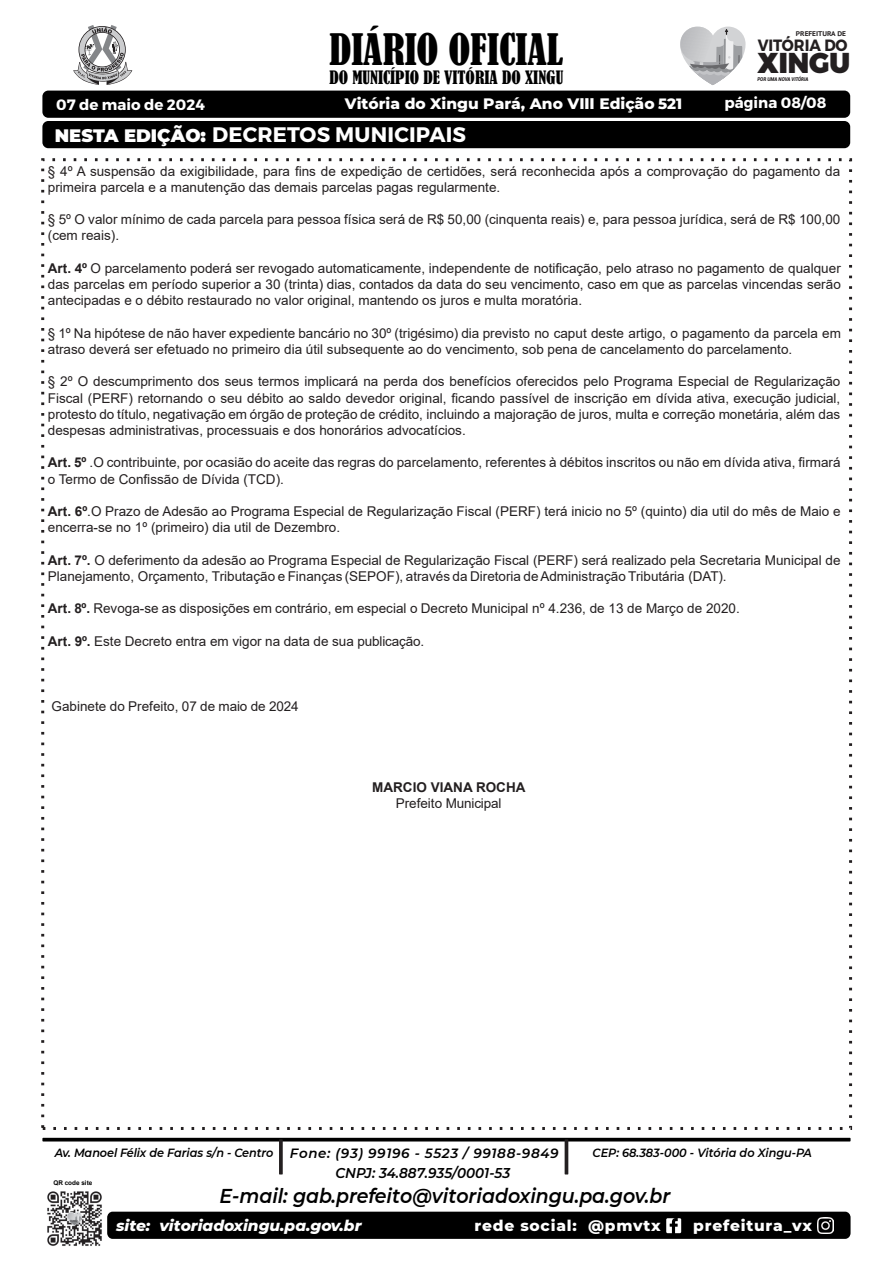
<style>
.page{position:relative;width:893px;height:1263px;background:#fff}
.page>*{position:absolute;margin:0;border:0;box-sizing:border-box;transform-origin:0 0}
.t1{font:condensed 40.65px "Bernard";color:#000}
.t2{font:900 28.65px "Montserrat";color:#231f20;scale:.95 1}
.t3{font:700 21px "Montserrat";letter-spacing:.01em;color:#fff}
.t4{font:italic 600 20.1px "Montserrat";color:#000;scale:.95 1}
.t5{font:900 18px "Montserrat";color:#fff}
.t6{font:condensed 17.25px "Bernard";color:#000}
.t7{font:700 16.35px "Montserrat";color:#231f20;scale:.91 1}
.t8{font:800 15.45px "Montserrat";color:#fff}
.t9{font:800 15.45px "Montserrat";letter-spacing:.05em;color:#fff}
.t10{font:italic 800 15.45px "Montserrat";color:#fff}
.t11{font:700 15px "Montserrat";color:#fff}
.t12{font:italic 600 14.25px "Montserrat";color:#000;scale:.95 1}
.t13{font:13.5px/16.2px "Arial";color:#231f20}
.t14{font:700 13.5px "Arial";color:#231f20}
.t15{font:italic 600 11.85px "Montserrat";color:#000;scale:.95 1}
.t16{font:700 6.75px "PT Sans";color:#231f20;scale:1.09 1}
.t17{font:700 6.45px "Arial";color:#000}
.t18{font:italic 900 5.25px "Roboto";color:#231f20;scale:.87 1}
.s1{font-size:15px}
.s2{font-weight:700}
.s3{font-size:13.35px}
</style>
<div class="page">
<div style="left:107px;top:1212px;width:743px;height:27px;background:#000;border-radius:6px"></div>
<hr style="left:42px;top:1138px;width:808px;height:3px;background:#000">
<svg style="left:680px;top:27px;width:65px;height:58px"></svg>
<img style="left:47px;top:1191px;width:55px;height:55px">
<div style="left:42px;top:121px;width:808px;height:27px;background:#000;border-radius:6px"></div>
<div style="left:42px;top:91px;width:808px;height:27px;background:#000;border-radius:6px"></div>
<svg style="left:73px;top:25px;width:59px;height:60px"></svg>
<svg style="left:279px;top:1139px;width:4px;height:35px"></svg>
<hr style="left:565px;top:1139px;width:3px;height:35px;background:#231f20">
<img style="left:818px;top:1218px;width:16px;height:15px">
<svg style="left:666px;top:1218px;width:15px;height:15px"></svg>
<h1 class="t1" style="left:329px;top:26px;width:236px">DIÁRIO OFICIAL</h1>
<p class="t6" style="left:330px;top:67px;width:235px">DO MUNICÍPIO DE VITÓRIA DO XINGU</p>
<p class="t16" style="left:796px;top:29px;width:47px">PREFEITURA DE</p>
<p class="t7" style="left:758px;top:35px;width:100px">VITÓRIA DO</p>
<p class="t18" style="left:757px;top:75px;width:60px">POR UMA NOVA VITÓRIA</p>
<h2 class="t2" style="left:758px;top:45px;width:99px">XINGU</h2>
<p class="t11" style="left:56px;top:95px;width:150px">07 de maio de 2024</p>
<p class="t11" style="left:725px;top:93px;width:103px">página 08/08</p>
<p class="t8" style="left:345px;top:93px;width:339px">Vitória do Xingu Pará, Ano VIII Edição <span class="s1">521</span></p>
<h3 class="t3" style="left:212px;top:122px;width:256px">DECRETOS MUNICIPAIS</h3>
<h3 class="t5" style="left:55px;top:122px;width:153px">NESTA EDIÇÃO:</h3>
<p class="t13" style="left:48px;top:163px;width:794px">§ 4º A suspensão da exigibilidade, para fins de expedição de certidões, será reconhecida após a comprovação do pagamento da primeira parcela e a manutenção das demais parcelas pagas regularmente.</p>
<p class="t13" style="left:48px;top:211px;width:794px">§ 5º O valor mínimo de cada parcela para pessoa física será de R$ 50,00 (cinquenta reais) e, para pessoa jurídica, será de R$ 100,00 (cem reais).</p>
<p class="t13" style="left:48px;top:260px;width:794px;text-align:justify"><span class="s2">Art. 4º</span> O parcelamento poderá ser revogado automaticamente, independente de notificação, pelo atraso no pagamento de qualquer das parcelas em período superior a 30 (trinta) dias, contados da data do seu vencimento, caso em que as parcelas vincendas serão antecipadas e o débito restaurado no valor original, mantendo os juros e multa moratória.</p>
<p class="t13" style="left:48px;top:325px;width:795px">§ 1º Na hipótese de não haver expediente bancário no 30º (trigésimo) dia previsto no caput deste artigo, o pagamento da parcela em atraso deverá ser efetuado no primeiro dia útil subsequente ao do vencimento, sob pena de cancelamento do parcelamento.</p>
<p class="t13" style="left:48px;top:373px;width:794px;text-align:justify">§ 2º O descumprimento dos seus termos implicará na perda dos benefícios oferecidos pelo Programa Especial de Regularização Fiscal (PERF) retornando o seu débito ao saldo devedor original, ficando passível de inscrição em dívida ativa, execução judicial, protesto do título, negativação em órgão de proteção de crédito, incluindo a majoração de juros, multa e correção monetária, além das despesas administrativas, processuais e dos honorários advocatícios.</p>
<p class="t13" style="left:48px;top:454px;width:794px"><span class="s2">Art. 5º</span> .O contribuinte, por ocasião do aceite das regras do parcelamento, referentes à débitos inscritos ou não em dívida ativa, firmará o Termo de Confissão de Dívida (TCD).</p>
<p class="t13" style="left:48px;top:503px;width:794px"><span class="s2">Art. 6º</span>.O Prazo de Adesão ao Programa Especial de Regularização Fiscal (PERF) terá inicio no 5º (quinto) dia util do mês de Maio e encerra-se no 1º (primeiro) dia util de Dezembro.</p>
<p class="t13" style="left:48px;top:552px;width:794px"><span class="s2">Art. 7º.</span> O deferimento da adesão ao Programa Especial de Regularização Fiscal (PERF) será realizado pela Secretaria Municipal de<br>Planejamento, Orçamento, Tributação e Finanças (SEPOF), através da Diretoria de Administração Tributária (DAT).</p>
<p class="t13" style="left:48px;top:600px;width:693px"><span class="s2">Art. 8º.</span> Revoga-se as disposições em contrário, em especial o Decreto Municipal nº 4.236, de 13 de Março de 2020.</p>
<p class="t13" style="left:48px;top:633px;width:378px"><span class="s2">Art. 9º.</span> Este Decreto entra em vigor na data de sua publicação.</p>
<p class="t13" style="left:52px;top:697px;width:249px">Gabinete do Prefeito, 07 de maio de 2024</p>
<p class="t14" style="left:372px;top:777px;width:155px">MARCIO VIANA ROCHA</p>
<p class="t13" style="left:396px;top:795px;width:107px">Prefeito Municipal</p>
<p class="t15" style="left:55px;top:1144px;width:532px">Av. Manoel Félix de Farias s/n - Centro <span class="s3">Fone: (93) 99196 - 5523 / 99188-9849</span></p>
<p class="t15" style="left:592px;top:1144px;width:232px">CEP: 68.383-000 - Vitória do Xingu-PA</p>
<p class="t12" style="left:335px;top:1163px;width:185px">CNPJ: 34.887.935/0001-53</p>
<h3 class="t4" style="left:220px;top:1182px;width:476px">E-mail: gab.prefeito@vitoriadoxingu.pa.gov.br</h3>
<p class="t10" style="left:116px;top:1214px;width:247px">site: vitoriadoxingu.pa.gov.br</p>
<p class="t9" style="left:474px;top:1214px;width:188px">rede social: @pmvtx</p>
<p class="t9" style="left:693px;top:1214px;width:120px">prefeitura_vx</p>
<p class="t17" style="left:53px;top:1178px;width:40px">QR code site</p>
</div>
